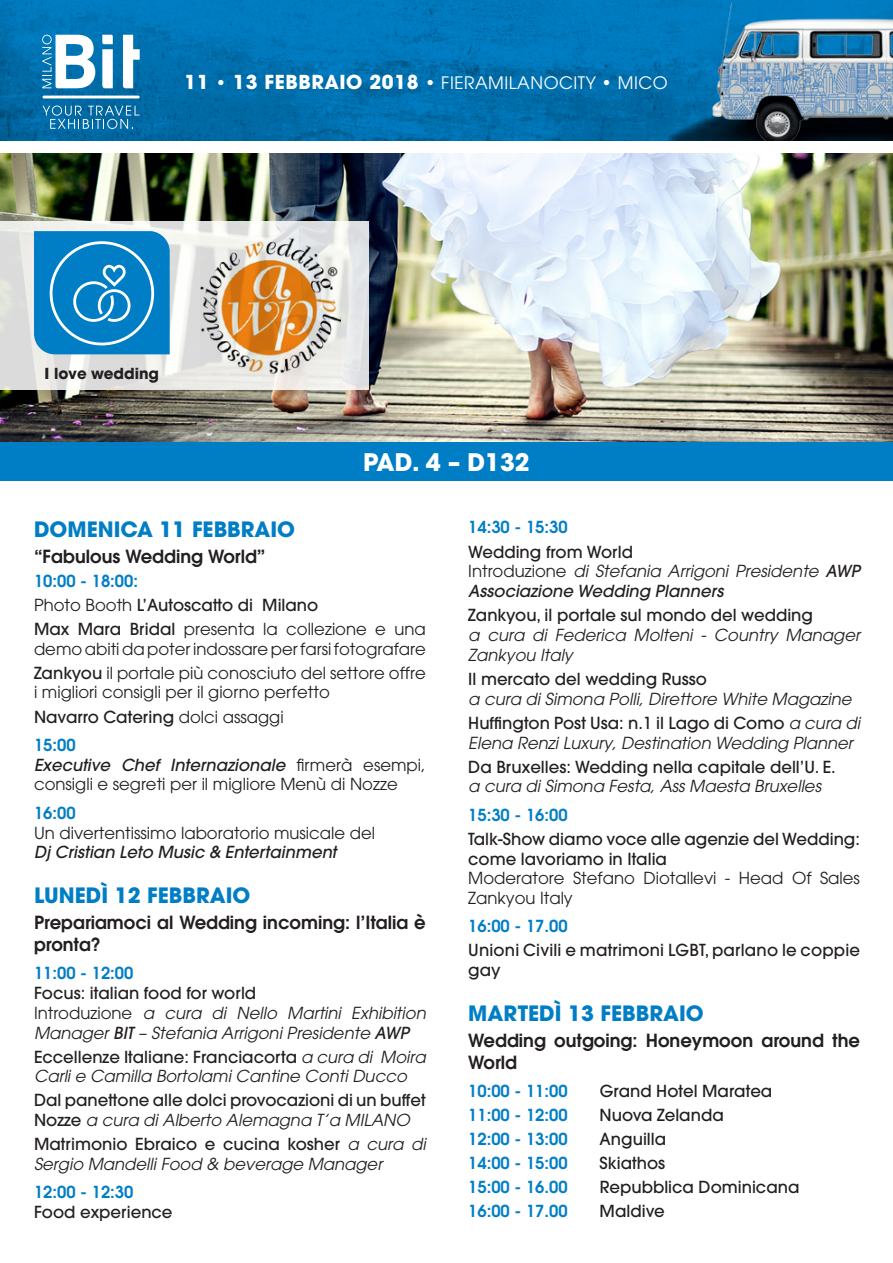
<style>
.page{position:relative;width:893px;height:1263px;background:#fff}
.page>*{position:absolute;margin:0;border:0;box-sizing:border-box;transform-origin:0 0}
.t1{font:700 24px "Avant Garde";color:#fff}
.t2{font:700 21px "Avant Garde";color:#007ec5}
.t3{font:600 18px/21.6px "Avant Garde";color:#231f20}
.t4{font:17.1px "Avant Garde";letter-spacing:.03em;color:#fff}
.t5{font:500 16.5px/19.8px "Avant Garde";color:#231f20}
.t6{font:italic 16.5px/19.8px "Avant Garde";color:#231f20}
.t7{font:16.5px/19.8px "Avant Garde";color:#231f20}
.t8{font:600 16.5px "Avant Garde";color:#007ec5}
.t9{font:italic 500 16.5px/19.8px "Avant Garde";color:#231f20}
.t10{font:700 15.15px "Avant Garde";color:#231f20}
.s1{font-weight:700;font-size:19.05px}
.s2{font-weight:400}
.s3{font-weight:500}
.s4{font-weight:500;font-style:italic}
.s5{font-style:normal}
.s6{font-weight:500;font-style:normal}
.s7{font-weight:400;font-style:italic}
.s8{font-weight:400;font-style:normal}
</style>
<div class="page">
<img style="left:0;top:0;width:651px;height:140px">
<img style="left:651px;top:0;width:242px;height:140px">
<hr style="left:43px;top:96px;width:97px;height:2px;background:#fff">
<svg style="left:123px;top:35px;width:17px;height:53px"></svg>
<svg style="left:102px;top:35px;width:11px;height:53px"></svg>
<svg style="left:43px;top:106px;width:96px;height:23px;background:#2c83b3"></svg>
<svg style="left:42px;top:35px;width:53px;height:53px"></svg>
<img style="left:0;top:153px;width:893px;height:289px">
<svg style="left:0;top:221px;width:368px;height:168px"></svg>
<img style="left:201px;top:235px;width:140px;height:140px">
<svg style="left:34px;top:231px;width:136px;height:123px;background:#1a8bca"></svg>
<div style="left:0;top:442px;width:893px;height:39px;background:#007ec5"></div>
<p class="t4" style="left:185px;top:73px;width:485px"><span class="s1">11</span> • <span class="s1">13 FEBBRAIO 2018</span> • FIERAMILANOCITY • MICO</p>
<p class="t10" style="left:45px;top:363px;width:116px">I love wedding</p>
<p class="t1" style="left:363px;top:447px;width:168px">PAD. 4 – D132</p>
<p class="t2" style="left:34px;top:515px;width:263px">DOMENICA 11 FEBBRAIO</p>
<p class="t3" style="left:34px;top:545px;width:233px">“Fabulous Wedding World”</p>
<p class="t8" style="left:34px;top:570px;width:105px">10:00 - 18:00:</p>
<p class="t5" style="left:34px;top:595px;width:286px"><span class="s2">Photo Booth</span> L’Autoscatto di Milano</p>
<p class="t7" style="left:34px;top:619px;width:393px"><span class="s3">Max Mara Bridal</span> presenta la collezione e una demo abiti da poter indossare per farsi fotografare</p>
<p class="t7" style="left:34px;top:663px;width:393px"><span class="s3">Zankyou</span> il portale più conosciuto del settore offre i migliori consigli per il giorno perfetto</p>
<p class="t5" style="left:34px;top:707px;width:251px">Navarro Catering <span class="s2">dolci assaggi</span></p>
<p class="t8" style="left:34px;top:734px;width:43px">15:00</p>
<p class="t7" style="left:34px;top:755px;width:393px"><span class="s4">Executive Chef Internazionale</span> firmerà esempi, consigli e segreti per il migliore Menù di Nozze</p>
<p class="t8" style="left:34px;top:802px;width:43px">16:00</p>
<p class="t7" style="left:34px;top:823px;width:343px">Un divertentissimo laboratorio musicale del</p>
<p class="t9" style="left:34px;top:842px;width:304px">Dj Cristian Leto Music &amp; Entertainment</p>
<p class="t2" style="left:34px;top:882px;width:218px">LUNEDÌ 12 FEBBRAIO</p>
<p class="t3" style="left:34px;top:911px;width:393px">Prepariamoci al Wedding incoming: l’Italia è pronta?</p>
<p class="t8" style="left:34px;top:962px;width:101px">11:00 - 12:00</p>
<p class="t5" style="left:34px;top:983px;width:224px">Focus: italian food for world</p>
<p class="t6" style="left:34px;top:1003px;width:393px"><span class="s5">Introduzione</span> a cura di Nello Martini Exhibition<br>Manager <span class="s3">BIT</span> – Stefania Arrigoni Presidente <span class="s3">AWP</span></p>
<p class="t6" style="left:34px;top:1047px;width:393px"><span class="s6">Eccellenze Italiane: Franciacorta</span> a cura di Moira<br>Carli e Camilla Bortolami Cantine Conti Ducco</p>
<p class="t5" style="left:34px;top:1090px;width:393px">Dal panettone alle dolci provocazioni di un buffet<br>Nozze <span class="s7">a cura di Alberto Alemagna T’a MILANO</span></p>
<p class="t6" style="left:34px;top:1134px;width:393px"><span class="s6">Matrimonio Ebraico e cucina kosher</span> a cura di<br>Sergio Mandelli Food &amp; beverage Manager</p>
<p class="t8" style="left:34px;top:1181px;width:101px">12:00 - 12:30</p>
<p class="t5" style="left:34px;top:1202px;width:140px">Food experience</p>
<p class="t8" style="left:468px;top:517px;width:101px">14:30 - 15:30</p>
<p class="t5" style="left:468px;top:542px;width:166px">Wedding from World</p>
<p class="t9" style="left:468px;top:561px;width:393px"><span class="s8">Introduzione</span> <span class="s2">di Stefania Arrigoni Presidente</span> AWP<br>Associazione Wedding Planners</p>
<p class="t5" style="left:468px;top:605px;width:346px">Zankyou, il portale sul mondo del wedding</p>
<p class="t6" style="left:468px;top:625px;width:393px">a cura di Federica Molteni - Country Manager<br>Zankyou Italy</p>
<p class="t5" style="left:468px;top:669px;width:240px">Il mercato del wedding Russo</p>
<p class="t6" style="left:468px;top:689px;width:385px">a cura di Simona Polli, Direttore White Magazine</p>
<p class="t6" style="left:468px;top:713px;width:393px"><span class="s6">Huffington Post Usa: n.1 il Lago di Como</span> a cura di<br>Elena Renzi Luxury, Destination Wedding Planner</p>
<p class="t5" style="left:468px;top:757px;width:369px">Da Bruxelles: Wedding nella capitale dell’U. E.</p>
<p class="t6" style="left:468px;top:776px;width:354px">a cura di Simona Festa, Ass Maesta Bruxelles</p>
<p class="t8" style="left:468px;top:804px;width:101px">15:30 - 16:00</p>
<p class="t5" style="left:468px;top:829px;width:393px">Talk-Show diamo voce alle agenzie del Wedding: come lavoriamo in Italia</p>
<p class="t7" style="left:468px;top:868px;width:393px">Moderatore Stefano Diotallevi - Head Of Sales<br>Zankyou Italy</p>
<p class="t8" style="left:468px;top:915px;width:101px">16:00 - 17.00</p>
<p class="t5" style="left:468px;top:940px;width:393px">Unioni Civili e matrimoni LGBT, parlano le coppie gay</p>
<p class="t2" style="left:468px;top:1000px;width:237px">MARTEDÌ 13 FEBBRAIO</p>
<p class="t3" style="left:468px;top:1029px;width:393px">Wedding outgoing: Honeymoon around the<br>World</p>
<p class="t8" style="left:468px;top:1080px;width:101px">10:00 - 11:00</p>
<p class="t5" style="left:600px;top:1081px;width:174px">Grand Hotel Maratea</p>
<p class="t8" style="left:468px;top:1104px;width:101px">11:00 - 12:00</p>
<p class="t5" style="left:600px;top:1105px;width:126px">Nuova Zelanda</p>
<p class="t8" style="left:468px;top:1128px;width:101px">12:00 - 13:00</p>
<p class="t5" style="left:600px;top:1129px;width:68px">Anguilla</p>
<p class="t8" style="left:468px;top:1152px;width:101px">14:00 - 15:00</p>
<p class="t5" style="left:600px;top:1153px;width:67px">Skiathos</p>
<p class="t8" style="left:468px;top:1176px;width:101px">15:00 - 16.00</p>
<p class="t5" style="left:600px;top:1177px;width:201px">Repubblica Dominicana</p>
<p class="t8" style="left:468px;top:1200px;width:101px">16:00 - 17.00</p>
<p class="t5" style="left:600px;top:1201px;width:67px">Maldive</p>
</div>
